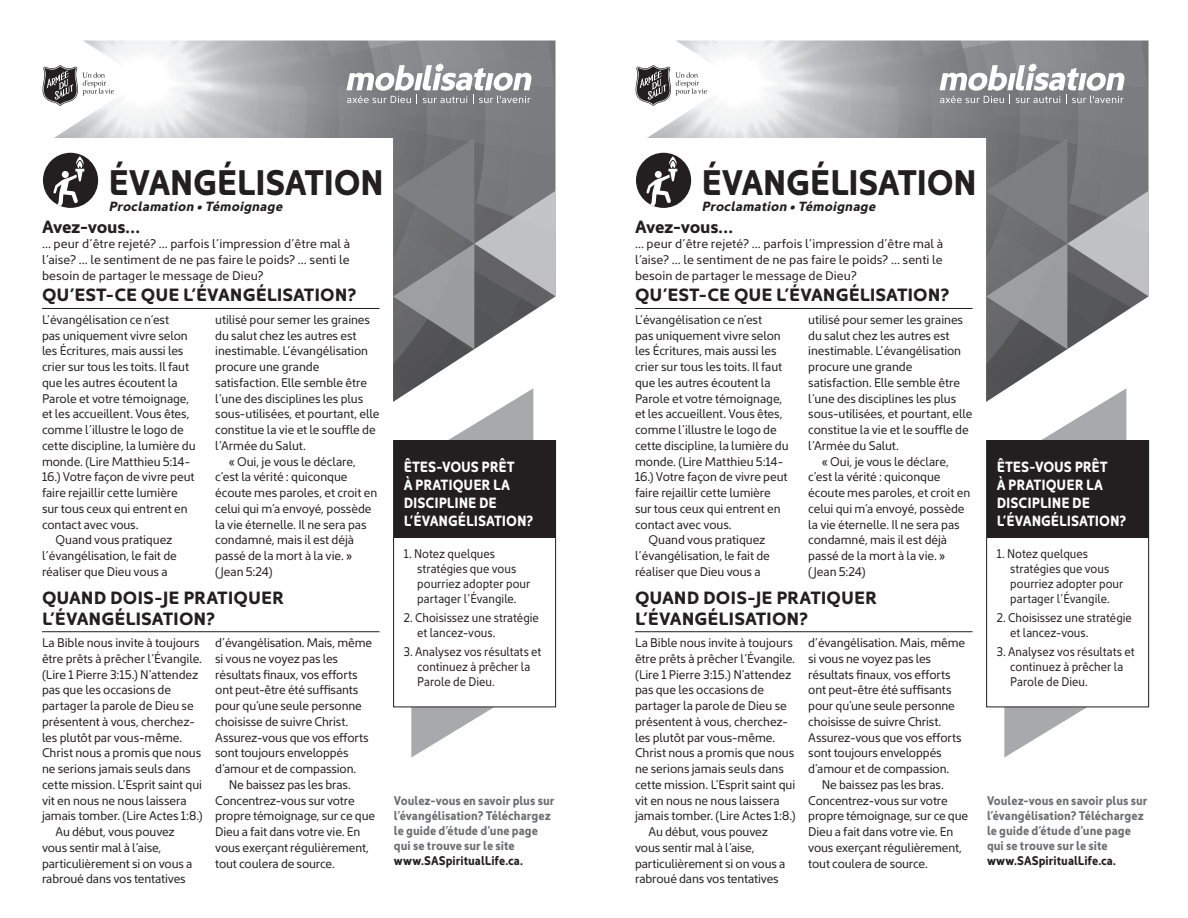
<style>
.page{position:relative;width:1188px;height:918px;background:#fff}
.page>*{position:absolute;margin:0;border:0;box-sizing:border-box;transform-origin:0 0}
.t1{font:700 36px "Kyrial Sans Pro";letter-spacing:-.015em;color:#231f20;scale:.93 1}
.t2{font:700 18px/21px "Kyrial Sans Pro";letter-spacing:-.005em;color:#231f20}
.t3{font:700 15px/18px "Kyrial Sans Pro";letter-spacing:-.005em;color:#fff;scale:.9 1}
.t4{font:italic 700 13.5px "Kyrial Sans Pro";letter-spacing:.01em;color:#231f20}
.t5{font:12.75px/15.8px "Kyrial Sans Pro";letter-spacing:-.005em;color:#231f20;scale:.95 1}
.t6{font:12.75px/15px "Kyrial Sans Pro";letter-spacing:-.005em;color:#231f20;scale:.9 1}
.t7{font:12.75px/15.8px "Kyrial Sans Pro";letter-spacing:-.005em;color:#231f20;text-align:justify}
.t8{font:700 12.75px/15px "Kyrial Sans Pro";letter-spacing:.005em;color:#6c6d70;scale:.9 1}
.s1{color:#231f20}
</style>
<div class="page">
<img style="left:647px;top:40px;width:502px;height:362px">
<img style="left:54px;top:40px;width:502px;height:362px">
<svg style="left:986px;top:138px;width:163px;height:211px;background:#86878a"></svg>
<svg style="left:393px;top:138px;width:163px;height:211px;background:#86878a"></svg>
<svg style="left:1004px;top:388px;width:122px;height:370px"></svg>
<svg style="left:411px;top:388px;width:122px;height:370px"></svg>
<div style="left:636px;top:138px;width:350px;height:296px;background:#fff"></div>
<div style="left:43px;top:138px;width:350px;height:296px;background:#fff"></div>
<svg style="left:940px;top:63px;width:186px;height:41px"></svg>
<svg style="left:347px;top:63px;width:185px;height:41px"></svg>
<svg style="left:635px;top:65px;width:72px;height:41px"></svg>
<svg style="left:42px;top:65px;width:72px;height:41px"></svg>
<div style="left:987px;top:441px;width:162px;height:266px;background:#fff"></div>
<div style="left:986px;top:440px;width:163px;height:267px;border:1px solid #231f20"></div>
<div style="left:394px;top:441px;width:162px;height:266px;background:#fff"></div>
<div style="left:393px;top:440px;width:163px;height:267px;border:1px solid #231f20"></div>
<div style="left:987px;top:441px;width:162px;height:97px;background:#231f20"></div>
<div style="left:394px;top:441px;width:162px;height:97px;background:#231f20"></div>
<hr style="left:635px;top:308px;width:338px;height:1px;background:#231f20">
<hr style="left:635px;top:631px;width:338px;height:1px;background:#231f20">
<hr style="left:42px;top:308px;width:338px;height:1px;background:#231f20">
<hr style="left:42px;top:631px;width:338px;height:1px;background:#231f20">
<div style="left:636px;top:153px;width:55px;height:55px;background:#231f20;border-radius:50%"></div>
<svg style="left:646px;top:157px;width:31px;height:51px"></svg>
<div style="left:43px;top:153px;width:55px;height:55px;background:#231f20;border-radius:50%"></div>
<svg style="left:53px;top:157px;width:31px;height:51px"></svg>
<p class="t1" style="left:108px;top:156px;width:298px">ÉVANGÉLISATION</p>
<p class="t4" style="left:108px;top:197px;width:175px">Proclamation • Témoignage</p>
<p class="t2" style="left:42px;top:215px;width:100px">Avez-vous…</p>
<p class="t7" style="left:42px;top:235px;width:310px">… peur d’être rejeté? … parfois l’impression d’être mal à l’aise? … le sentiment de ne pas faire le poids? … senti le besoin de partager le message de Dieu?</p>
<p class="t2" style="left:42px;top:283px;width:316px">QU’EST-CE QUE L’ÉVANGÉLISATION?</p>
<p class="t5" style="left:42px;top:311px;width:163px">L’évangélisation ce n’est<br>pas uniquement vivre selon les Écritures, mais aussi les crier sur tous les toits. Il faut que les autres écoutent la<br>Parole et votre témoignage, et les accueillent. Vous êtes, comme l’illustre le logo de cette discipline, la lumière du monde. (Lire Matthieu 5:14-<br>16.) Votre façon de vivre peut faire rejaillir cette lumière sur tous ceux qui entrent en contact avec vous.</p>
<p class="t5" style="left:42px;top:531px;width:143px;text-indent:14px">Quand vous pratiquez l’évangélisation, le fait de réaliser que Dieu vous a</p>
<p class="t5" style="left:215px;top:311px;width:174px">utilisé pour semer les graines du salut chez les autres est inestimable. L’évangélisation procure une grande satisfaction. Elle semble être l’une des disciplines les plus sous-utilisées, et pourtant, elle constitue la vie et le souffle de l’Armée du Salut.</p>
<p class="t5" style="left:215px;top:453px;width:172px;text-indent:14px">« Oui, je vous le déclare, c’est la vérité : quiconque écoute mes paroles, et croit en celui qui m’a envoyé, possède la vie éternelle. Il ne sera pas condamné, mais il est déjà passé de la mort à la vie. » (Jean 5:24)</p>
<p class="t2" style="left:42px;top:586px;width:243px">QUAND DOIS-JE PRATIQUER<br>L’ÉVANGÉLISATION?</p>
<p class="t5" style="left:42px;top:634px;width:171px">La Bible nous invite à toujours être prêts à prêcher l’Évangile. (Lire 1 Pierre 3:15.) N’attendez pas que les occasions de partager la parole de Dieu se présentent à vous, cherchez&shy;les plutôt par vous-même.<br>Christ nous a promis que nous ne serions jamais seuls dans cette mission. L’Esprit saint qui vit en nous ne nous laissera jamais tomber. (Lire Actes 1:8.)</p>
<p class="t5" style="left:42px;top:823px;width:160px;text-indent:14px">Au début, vous pouvez vous sentir mal à l’aise, particulièrement si on vous a rabroué dans vos tentatives</p>
<p class="t5" style="left:215px;top:634px;width:167px">d’évangélisation. Mais, même si vous ne voyez pas les résultats finaux, vos efforts ont peut-être été suffisants pour qu’une seule personne choisisse de suivre Christ.<br>Assurez-vous que vos efforts sont toujours enveloppés d’amour et de compassion.</p>
<p class="t5" style="left:215px;top:776px;width:170px;text-indent:14px">Ne baissez pas les bras.<br>Concentrez-vous sur votre propre témoignage, sur ce que<br>Dieu a fait dans votre vie. En vous exerçant régulièrement, tout coulera de source.</p>
<p class="t3" style="left:404px;top:457px;width:146px">ÊTES-VOUS PRÊT<br>À PRATIQUER LA<br>DISCIPLINE DE<br>L’ÉVANGÉLISATION?</p>
<p class="t6" style="left:417px;top:546px;width:127px;text-indent:-14px">1. Notez quelques stratégies que vous pourriez adopter pour partager l’Évangile.</p>
<p class="t6" style="left:417px;top:609px;width:137px;text-indent:-14px">2. Choisissez une stratégie et lancez-vous.</p>
<p class="t6" style="left:417px;top:643px;width:140px;text-indent:-14px">3. Analysez vos résultats et continuez à prêcher la<br>Parole de Dieu.</p>
<p class="t8" style="left:394px;top:792px;width:180px">Voulez-vous en savoir plus sur l’évangélisation? Téléchargez le guide d’étude d’une page qui se trouve sur le site <span class="s1">www.SASpiritualLife.ca.</span></p>
<p class="t1" style="left:701px;top:156px;width:298px">ÉVANGÉLISATION</p>
<p class="t4" style="left:701px;top:197px;width:175px">Proclamation • Témoignage</p>
<p class="t2" style="left:635px;top:215px;width:100px">Avez-vous…</p>
<p class="t7" style="left:635px;top:235px;width:310px">… peur d’être rejeté? … parfois l’impression d’être mal à l’aise? … le sentiment de ne pas faire le poids? … senti le besoin de partager le message de Dieu?</p>
<p class="t2" style="left:635px;top:283px;width:316px">QU’EST-CE QUE L’ÉVANGÉLISATION?</p>
<p class="t5" style="left:635px;top:311px;width:163px">L’évangélisation ce n’est<br>pas uniquement vivre selon les Écritures, mais aussi les crier sur tous les toits. Il faut que les autres écoutent la<br>Parole et votre témoignage, et les accueillent. Vous êtes, comme l’illustre le logo de cette discipline, la lumière du monde. (Lire Matthieu 5:14-<br>16.) Votre façon de vivre peut faire rejaillir cette lumière sur tous ceux qui entrent en contact avec vous.</p>
<p class="t5" style="left:635px;top:531px;width:143px;text-indent:14px">Quand vous pratiquez l’évangélisation, le fait de réaliser que Dieu vous a</p>
<p class="t5" style="left:808px;top:311px;width:174px">utilisé pour semer les graines du salut chez les autres est inestimable. L’évangélisation procure une grande satisfaction. Elle semble être l’une des disciplines les plus sous-utilisées, et pourtant, elle constitue la vie et le souffle de l’Armée du Salut.</p>
<p class="t5" style="left:808px;top:453px;width:172px;text-indent:14px">« Oui, je vous le déclare, c’est la vérité : quiconque écoute mes paroles, et croit en celui qui m’a envoyé, possède la vie éternelle. Il ne sera pas condamné, mais il est déjà passé de la mort à la vie. » (Jean 5:24)</p>
<p class="t2" style="left:635px;top:586px;width:243px">QUAND DOIS-JE PRATIQUER<br>L’ÉVANGÉLISATION?</p>
<p class="t5" style="left:635px;top:634px;width:171px">La Bible nous invite à toujours être prêts à prêcher l’Évangile. (Lire 1 Pierre 3:15.) N’attendez pas que les occasions de partager la parole de Dieu se présentent à vous, cherchez&shy;les plutôt par vous-même.<br>Christ nous a promis que nous ne serions jamais seuls dans cette mission. L’Esprit saint qui vit en nous ne nous laissera jamais tomber. (Lire Actes 1:8.)</p>
<p class="t5" style="left:635px;top:823px;width:160px;text-indent:14px">Au début, vous pouvez vous sentir mal à l’aise, particulièrement si on vous a rabroué dans vos tentatives</p>
<p class="t5" style="left:808px;top:634px;width:167px">d’évangélisation. Mais, même si vous ne voyez pas les résultats finaux, vos efforts ont peut-être été suffisants pour qu’une seule personne choisisse de suivre Christ.<br>Assurez-vous que vos efforts sont toujours enveloppés d’amour et de compassion.</p>
<p class="t5" style="left:808px;top:776px;width:170px;text-indent:14px">Ne baissez pas les bras.<br>Concentrez-vous sur votre propre témoignage, sur ce que<br>Dieu a fait dans votre vie. En vous exerçant régulièrement, tout coulera de source.</p>
<p class="t3" style="left:997px;top:457px;width:146px">ÊTES-VOUS PRÊT<br>À PRATIQUER LA<br>DISCIPLINE DE<br>L’ÉVANGÉLISATION?</p>
<p class="t6" style="left:1010px;top:546px;width:127px;text-indent:-14px">1. Notez quelques stratégies que vous pourriez adopter pour partager l’Évangile.</p>
<p class="t6" style="left:1010px;top:609px;width:137px;text-indent:-14px">2. Choisissez une stratégie et lancez-vous.</p>
<p class="t6" style="left:1010px;top:643px;width:140px;text-indent:-14px">3. Analysez vos résultats et continuez à prêcher la<br>Parole de Dieu.</p>
<p class="t8" style="left:987px;top:792px;width:180px">Voulez-vous en savoir plus sur l’évangélisation? Téléchargez le guide d’étude d’une page qui se trouve sur le site <span class="s1">www.SASpiritualLife.ca.</span></p>
</div>
